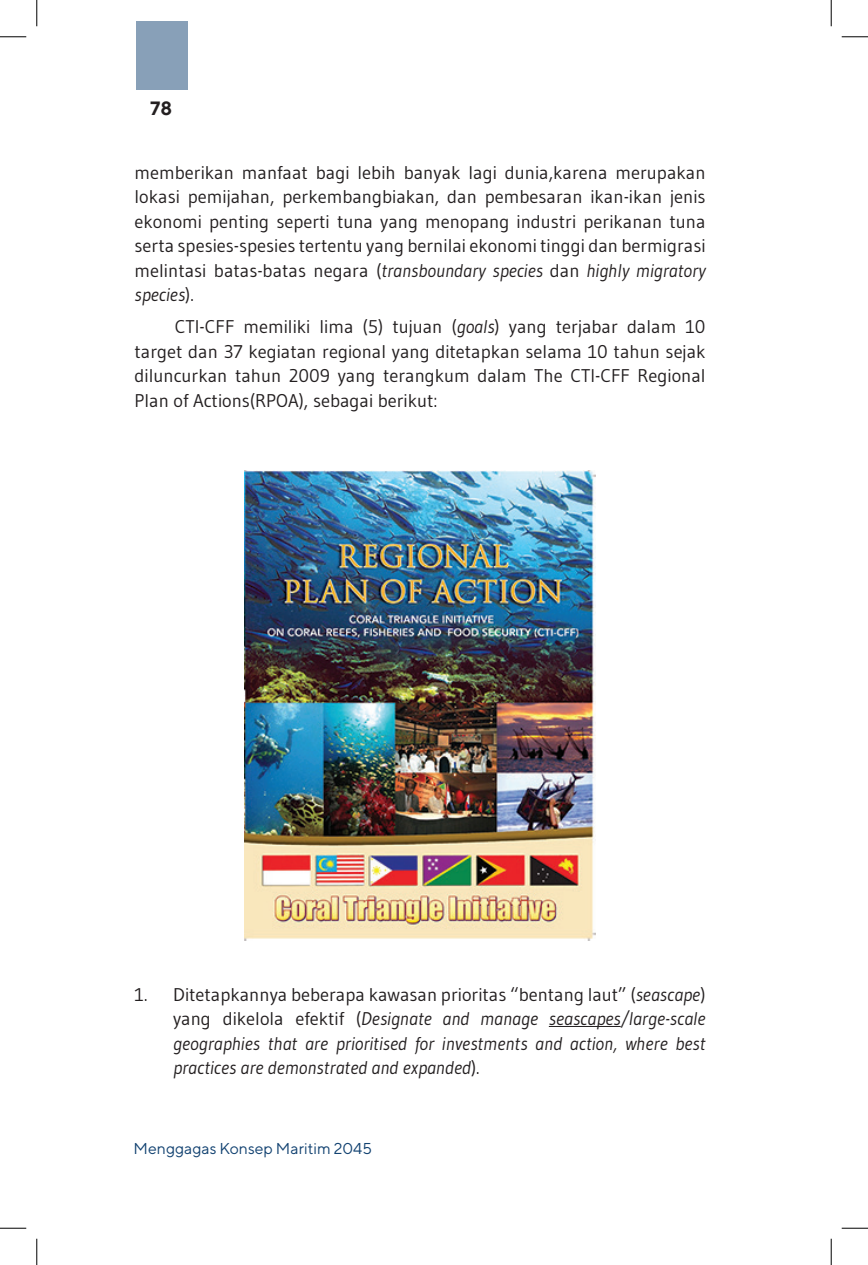
<style>
.page{position:relative;width:868px;height:1265px;background:#fff}
.page>*{position:absolute;margin:0;border:0;box-sizing:border-box;transform-origin:0 0}
.t1{font:700 19.25px "TT Norms";color:#231f20}
.Body_Text{font:18.38px/24.5px "Gudea";color:#231f20;text-align:justify}
.t2{font:italic 18.38px/24.5px "Gudea";color:#231f20;text-align:justify}
.t3{font:15.75px "TT Norms";color:#124271}
.s1{font-style:italic}
.s2{font-style:normal}
</style>
<div class="page">
<div style="left:136px;top:22px;width:51px;height:67px;background:#88a0b8"></div>
<hr style="left:548px;top:1025px;width:72px;height:1px;background:#231f20">
<img style="left:244px;top:470px;width:351px;height:470px">
<svg style="left:0;top:36px;width:26px;height:1px"></svg>
<svg style="left:841px;top:36px;width:26px;height:1px"></svg>
<svg style="left:0;top:1227px;width:26px;height:1px"></svg>
<svg style="left:841px;top:1227px;width:26px;height:1px"></svg>
<svg style="left:36px;top:0;width:1px;height:26px"></svg>
<svg style="left:36px;top:1238px;width:1px;height:26px"></svg>
<svg style="left:830px;top:0;width:1px;height:26px"></svg>
<svg style="left:830px;top:1238px;width:1px;height:26px"></svg>
<p class="t1" style="left:150px;top:96px;width:24px">78</p>
<p class="Body_Text" style="left:134px;top:160px;width:572px">memberikan manfaat bagi lebih banyak lagi dunia,karena merupakan lokasi pemijahan, perkembangbiakan, dan pembesaran ikan-ikan jenis ekonomi penting seperti tuna yang menopang industri perikanan tuna serta spesies-spesies tertentu yang bernilai ekonomi tinggi dan bermigrasi melintasi batas-batas negara (<span class="s1">transboundary species</span> dan <span class="s1">highly migratory species</span>).</p>
<p class="Body_Text" style="left:134px;top:314px;width:572px;text-indent:40px">CTI-CFF memiliki lima (5) tujuan (<span class="s1">goals</span>) yang terjabar dalam 10 target dan 37 kegiatan regional yang ditetapkan selama 10 tahun sejak diluncurkan tahun 2009 yang terangkum dalam The CTI-CFF Regional Plan of Actions(RPOA), sebagai berikut:</p>
<p class="t2" style="left:173px;top:981px;width:533px;text-indent:-38px"><span class="s2">1. Ditetapkannya beberapa kawasan prioritas “bentang laut” (</span>seascape<span class="s2">) yang dikelola efektif (</span>Designate and manage seascapes/large-scale geographies that are prioritised for investments and action, where best practices are demonstrated and expanded<span class="s2">).</span></p>
<p class="t3" style="left:133px;top:1138px;width:240px">Menggagas Konsep Maritim 2045</p>
</div>
